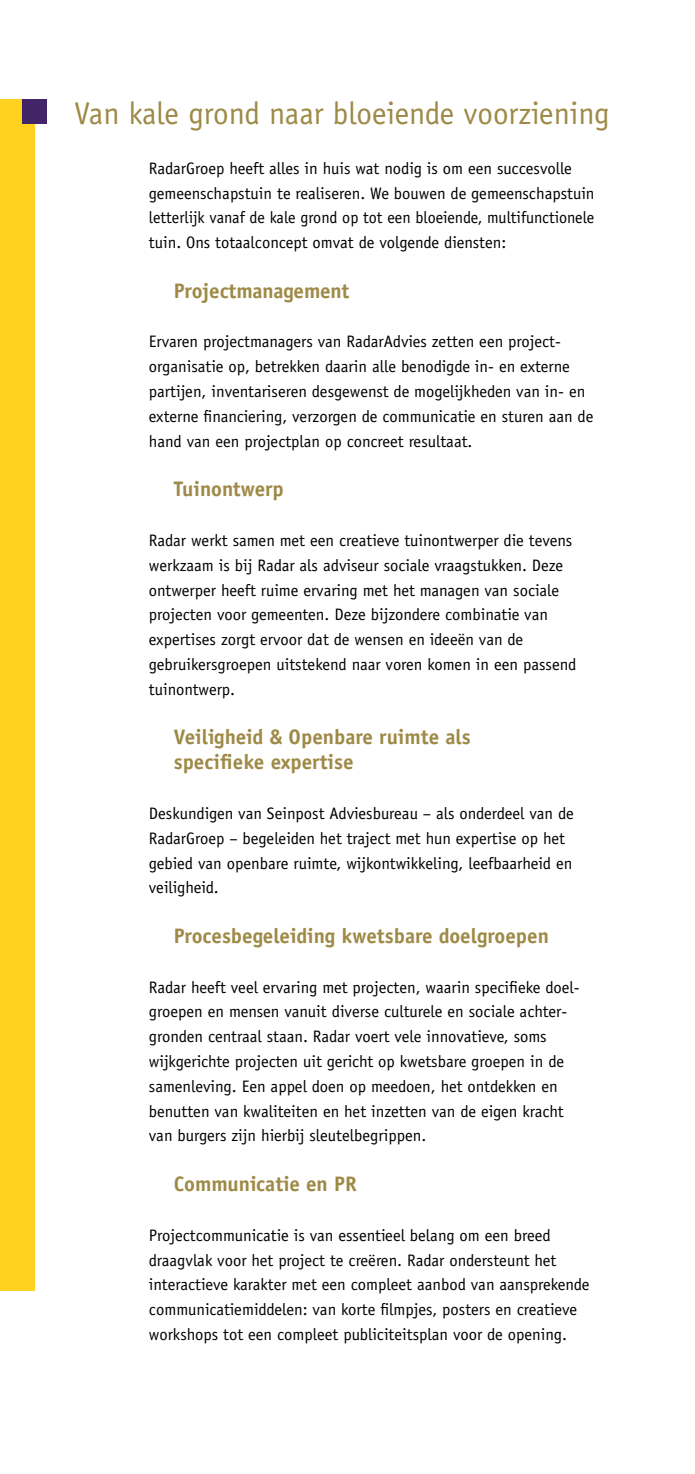
<style>
.page{position:relative;width:695px;height:1474px;background:#fff}
.page>*{position:absolute;margin:0;border:0;box-sizing:border-box;transform-origin:0 0}
.t1{font:31.5px "Officina Sans";color:#9e8a46}
.t2{font:700 21px/24.8px "Officina Sans";color:#9e8a46}
.t3{font:16.62px/24.8px "Officina Sans";color:#000}
</style>
<div class="page">
<hr style="left:694px;top:0;width:1px;height:1473px;background:#000">
<div style="left:0;top:99px;width:35px;height:1191px;background:#ffd21f"></div>
<div style="left:22px;top:99px;width:25px;height:25px;background:#422566"></div>
<h1 class="t1" style="left:74px;top:95px;width:536px">Van kale grond naar bloeiende voorziening</h1>
<p class="t3" style="left:149px;top:156px;width:447px">RadarGroep heeft alles in huis wat nodig is om een succesvolle gemeenschapstuin te realiseren. We bouwen de gemeenschapstuin letterlijk vanaf de kale grond op tot een bloeiende, multifunctionele tuin. Ons totaalconcept omvat de volgende diensten:</p>
<p class="t2" style="left:174px;top:278px;width:177px">Projectmanagement</p>
<p class="t3" style="left:149px;top:329px;width:446px">Ervaren projectmanagers van RadarAdvies zetten een project&shy;organisatie op, betrekken daarin alle benodigde in- en externe partijen, inventariseren desgewenst de mogelijkheden van in- en externe financiering, verzorgen de communicatie en sturen aan de hand van een projectplan op concreet resultaat.</p>
<p class="t2" style="left:174px;top:476px;width:112px">Tuinontwerp</p>
<p class="t3" style="left:149px;top:528px;width:429px">Radar werkt samen met een creatieve tuinontwerper die tevens werkzaam is bij Radar als adviseur sociale vraagstukken. Deze ontwerper heeft ruime ervaring met het managen van sociale projecten voor gemeenten. Deze bijzondere combinatie van expertises zorgt ervoor dat de wensen en ideeën van de gebruikersgroepen uitstekend naar voren komen in een passend tuinontwerp.</p>
<p class="t2" style="left:174px;top:724px;width:298px">Veiligheid &amp; Openbare ruimte als specifieke expertise</p>
<p class="t3" style="left:149px;top:800px;width:426px">Deskundigen van Seinpost Adviesbureau – als onderdeel van de RadarGroep – begeleiden het traject met hun expertise op het gebied van openbare ruimte, wijkontwikkeling, leefbaarheid en veiligheid.</p>
<p class="t2" style="left:174px;top:923px;width:377px">Procesbegeleiding kwetsbare doelgroepen</p>
<p class="t3" style="left:149px;top:974px;width:425px">Radar heeft veel ervaring met projecten, waarin specifieke doel-- groepen en mensen vanuit diverse culturele en sociale achter&shy;gronden centraal staan. Radar voert vele innovatieve, soms wijkgerichte projecten uit gericht op kwetsbare groepen in de samenleving. Een appel doen op meedoen, het ontdekken en benutten van kwaliteiten en het inzetten van de eigen kracht van burgers zijn hierbij sleutelbegrippen.</p>
<p class="t2" style="left:174px;top:1171px;width:184px">Communicatie en PR</p>
<p class="t3" style="left:149px;top:1222px;width:442px">Projectcommunicatie is van essentieel belang om een breed draagvlak voor het project te creëren. Radar ondersteunt het interactieve karakter met een compleet aanbod van aansprekende communicatiemiddelen: van korte filmpjes, posters en creatieve workshops tot een compleet publiciteitsplan voor de opening.</p>
</div>
